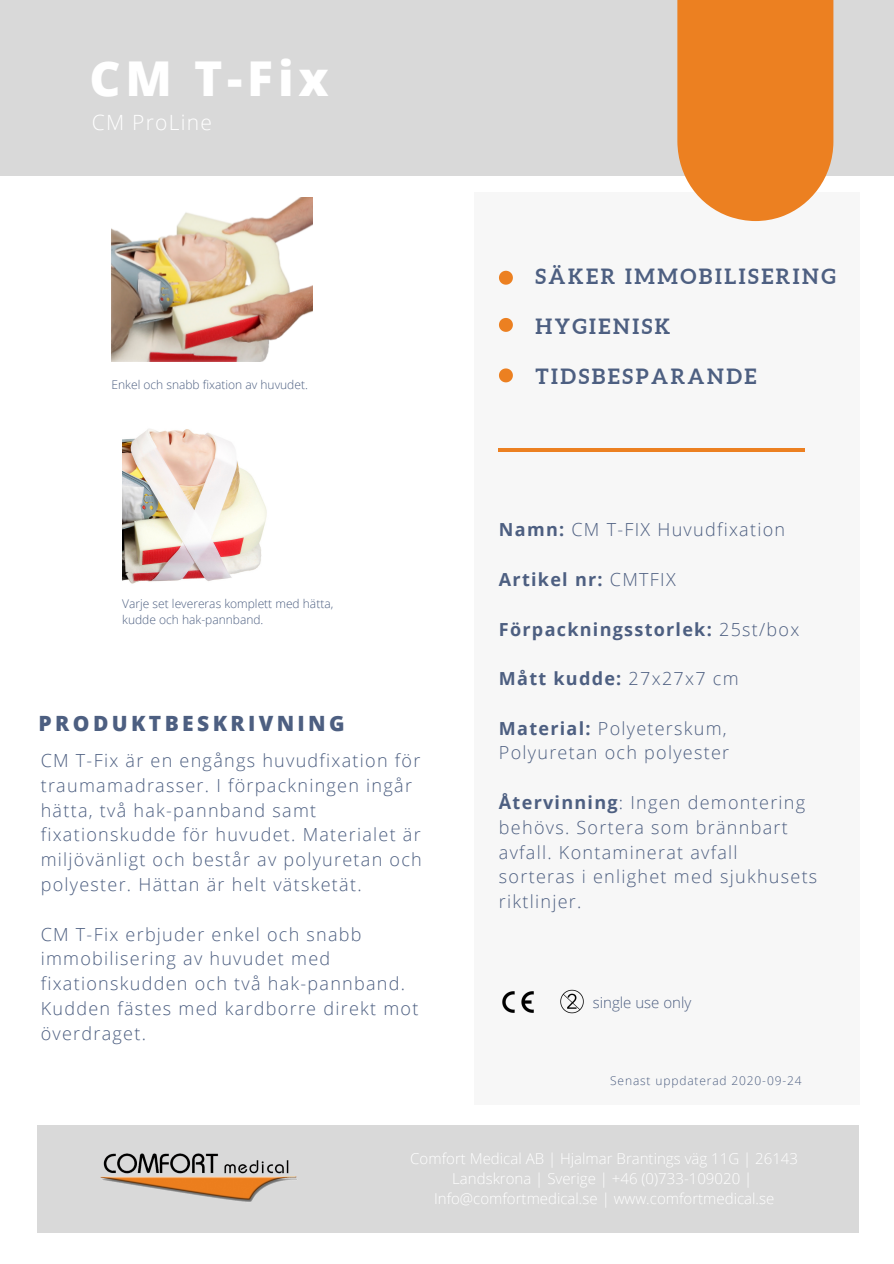
<style>
.page{position:relative;width:894px;height:1264px;background:#fff}
.page>*{position:absolute;margin:0;border:0;box-sizing:border-box;transform-origin:0 0}
.t1{font:800 48px "Open Sans";color:#fff}
.t2{font:700 21px "Aleo";letter-spacing:.12em;color:#4d5f81}
.t3{font:800 21px "Open Sans";letter-spacing:.16em;color:#4d5f81}
.t4{font:300 21px "Open Sans";letter-spacing:.06em;color:#fff}
.t5{font:300 18px/24.8px "Open Sans";letter-spacing:.07em;color:#4d5f81}
.t6{font:700 18px "Open Sans";letter-spacing:.07em;color:#4d5f81}
.t7{font:300 15px/20.2px "Open Sans";color:#fff;text-align:center}
.t8{font:300 15px "Open Sans";color:#4d5f81}
.t9{font:300 12px/15.8px "Open Sans";color:#4d5f81}
.t10{font:300 12px "Open Sans";letter-spacing:.07em;color:#4d5f81}
.s1{font-weight:700}
.s2{font-weight:300}
</style>
<div class="page">
<div style="left:0;top:0;width:893px;height:176px;background:#d9d9d9"></div>
<div style="left:474px;top:192px;width:385px;height:976px;background:#f7f7f7"></div>
<div style="left:0;top:1105px;width:893px;height:158px;background:#fff"></div>
<svg style="left:677px;top:0;width:156px;height:221px;background:#ec8932"></svg>
<div style="left:37px;top:1124px;width:821px;height:108px;background:#d9d9d9"></div>
<svg style="left:499px;top:368px;width:13px;height:14px"></svg>
<svg style="left:499px;top:271px;width:13px;height:14px"></svg>
<svg style="left:499px;top:318px;width:13px;height:14px"></svg>
<img style="left:502px;top:991px;width:32px;height:22px">
<img style="left:100px;top:1153px;width:197px;height:49px">
<hr style="left:498px;top:449px;width:306px;height:2px;background:#ec8021">
<img style="left:122px;top:429px;width:145px;height:155px">
<img style="left:111px;top:197px;width:201px;height:165px">
<img style="left:560px;top:989px;width:24px;height:25px">
<h1 class="t1" style="left:89px;top:45px;width:241px">CM T-Fix</h1>
<p class="t4" style="left:92px;top:108px;width:122px">CM ProLine</p>
<p class="t9" style="left:111px;top:376px;width:198px">Enkel och snabb fixation av huvudet.</p>
<p class="t9" style="left:122px;top:595px;width:212px">Varje set levereras komplett med hätta, kudde och hak-pannband.</p>
<p class="t3" style="left:39px;top:708px;width:307px">PRODUKTBESKRIVNING</p>
<p class="t5" style="left:41px;top:747px;width:382px">CM T-Fix är en engångs huvudfixation för traumamadrasser. I förpackningen ingår hätta, två hak-pannband samt fixationskudde för huvudet. Materialet är miljövänligt och består av polyuretan och polyester. Hättan är helt vätsketät.</p>
<p class="t5" style="left:41px;top:921px;width:379px">CM T-Fix erbjuder enkel och snabb immobilisering av huvudet med fixationskudden och två hak-pannband.<br>Kudden fästes med kardborre direkt mot överdraget.</p>
<p class="t2" style="left:535px;top:264px;width:301px">SÄKER IMMOBILISERING</p>
<p class="t2" style="left:535px;top:314px;width:136px">HYGIENISK</p>
<p class="t2" style="left:535px;top:364px;width:223px">TIDSBESPARANDE</p>
<p class="t5" style="left:499px;top:517px;width:287px"><span class="s1">Namn:</span> CM T-FIX Huvudfixation</p>
<p class="t6" style="left:499px;top:567px;width:178px">Artikel nr: <span class="s2">CMTFIX</span></p>
<p class="t6" style="left:499px;top:616px;width:302px">Förpackningsstorlek: <span class="s2">25st/box</span></p>
<p class="t6" style="left:499px;top:666px;width:241px">Mått kudde: <span class="s2">27x27x7 cm</span></p>
<p class="t5" style="left:499px;top:715px;width:232px"><span class="s1">Material:</span> Polyeterskum,<br>Polyuretan och polyester</p>
<p class="t5" style="left:499px;top:789px;width:320px"><span class="s1">Återvinning</span>: Ingen demontering behövs. Sortera som brännbart avfall. Kontaminerat avfall sorteras i enlighet med sjukhusets riktlinjer.</p>
<p class="t8" style="left:592px;top:991px;width:100px">single use only</p>
<p class="t10" style="left:610px;top:1071px;width:193px">Senast uppdaterad 2020-09-24</p>
<p class="t7" style="left:410px;top:1147px;width:389px">Comfort Medical AB | Hjalmar Brantings väg 11G | 26143<br>Landskrona | Sverige | +46 (0)733-109020 |<br>Info@comfortmedical.se | www.comfortmedical.se</p>
</div>
